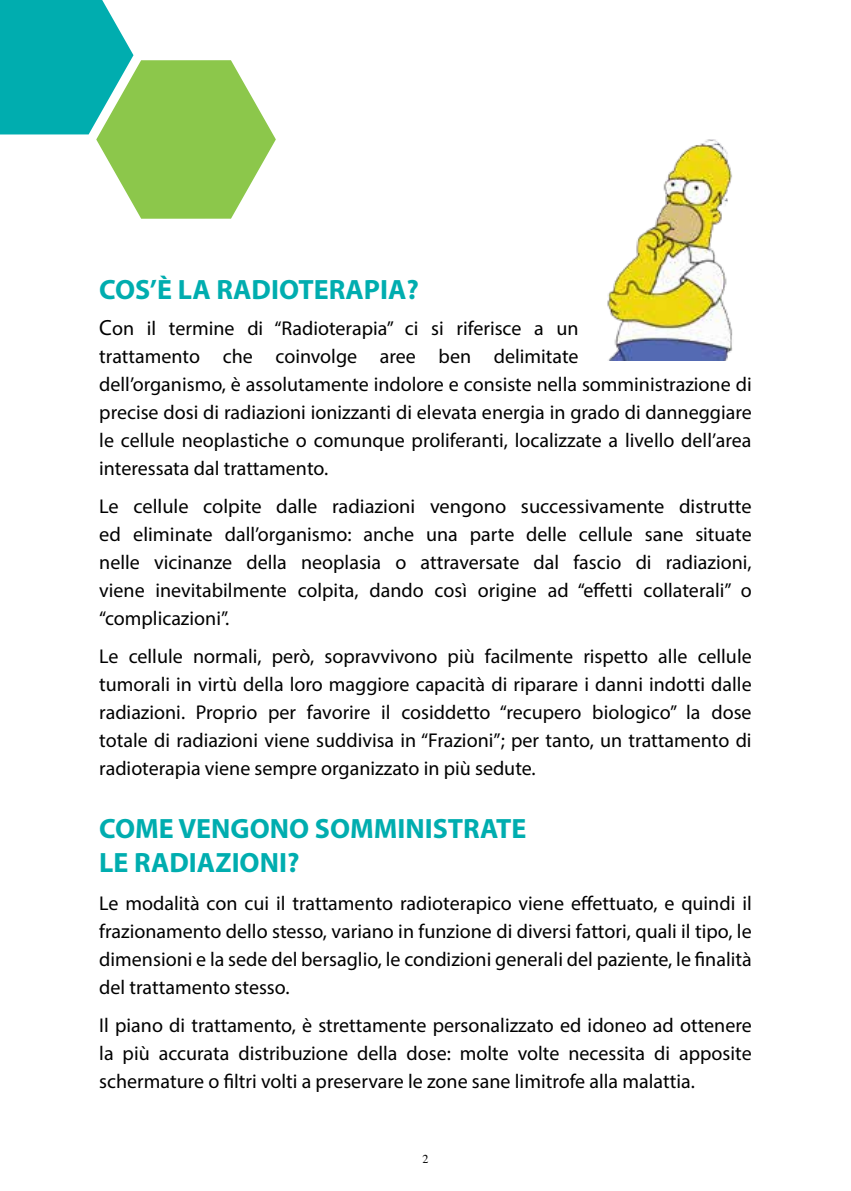
<style>
.page{position:relative;width:851px;height:1191px;background:#fff}
.page>*{position:absolute;margin:0;border:0;box-sizing:border-box;transform-origin:0 0}
.t1{font:700 28px/33.6px "Myriad Pro";color:#00adaf}
.t2{font:20px/28px "Myriad Pro";color:#000;text-align:justify}
.t3{font:12px "Times";color:#000}
.s1{font-size:22px}
</style>
<div class="page">
<svg style="left:0;top:0;width:276px;height:219px"></svg>
<img style="left:607px;top:139px;width:126px;height:222px">
<h1 class="t1" style="left:99px;top:272px;width:321px">COS’È LA RADIOTERAPIA?</h1>
<p class="t2" style="left:99px;top:314px;width:653px;text-align:left"><span class="s1">C</span>on il termine di “Radioterapia” ci si riferisce a un<br>trattamento che coinvolge aree ben delimitate<br>dell’organismo, è assolutamente indolore e consiste nella somministrazione di precise dosi di radiazioni ionizzanti di elevata energia in grado di danneggiare le cellule neoplastiche o comunque proliferanti, localizzate a livello dell’area interessata dal trattamento.</p>
<p class="t2" style="left:99px;top:492px;width:654px">Le cellule colpite dalle radiazioni vengono successivamente distrutte ed eliminate dall’organismo: anche una parte delle cellule sane situate nelle vicinanze della neoplasia o attraversate dal fascio di radiazioni, viene inevitabilmente colpita, dando così origine ad “effetti collaterali” o “complicazioni”.</p>
<p class="t2" style="left:99px;top:642px;width:654px">Le cellule normali, però, sopravvivono più facilmente rispetto alle cellule tumorali in virtù della loro maggiore capacità di riparare i danni indotti dalle radiazioni. Proprio per favorire il cosiddetto “recupero biologico” la dose totale di radiazioni viene suddivisa in “Frazioni”; per tanto, un trattamento di radioterapia viene sempre organizzato in più sedute.</p>
<h1 class="t1" style="left:99px;top:811px;width:428px">COME VENGONO SOMMINISTRATE<br>LE RADIAZIONI?</h1>
<p class="t2" style="left:99px;top:888px;width:654px">Le modalità con cui il trattamento radioterapico viene effettuato, e quindi il frazionamento dello stesso, variano in funzione di diversi fattori, quali il tipo, le dimensioni e la sede del bersaglio, le condizioni generali del paziente, le finalità del trattamento stesso.</p>
<p class="t2" style="left:99px;top:1010px;width:654px">Il piano di trattamento, è strettamente personalizzato ed idoneo ad ottenere la più accurata distribuzione della dose: molte volte necessita di apposite schermature o filtri volti a preservare le zone sane limitrofe alla malattia.</p>
<p class="t3" style="left:422px;top:1147px;width:7px">2</p>
</div>
